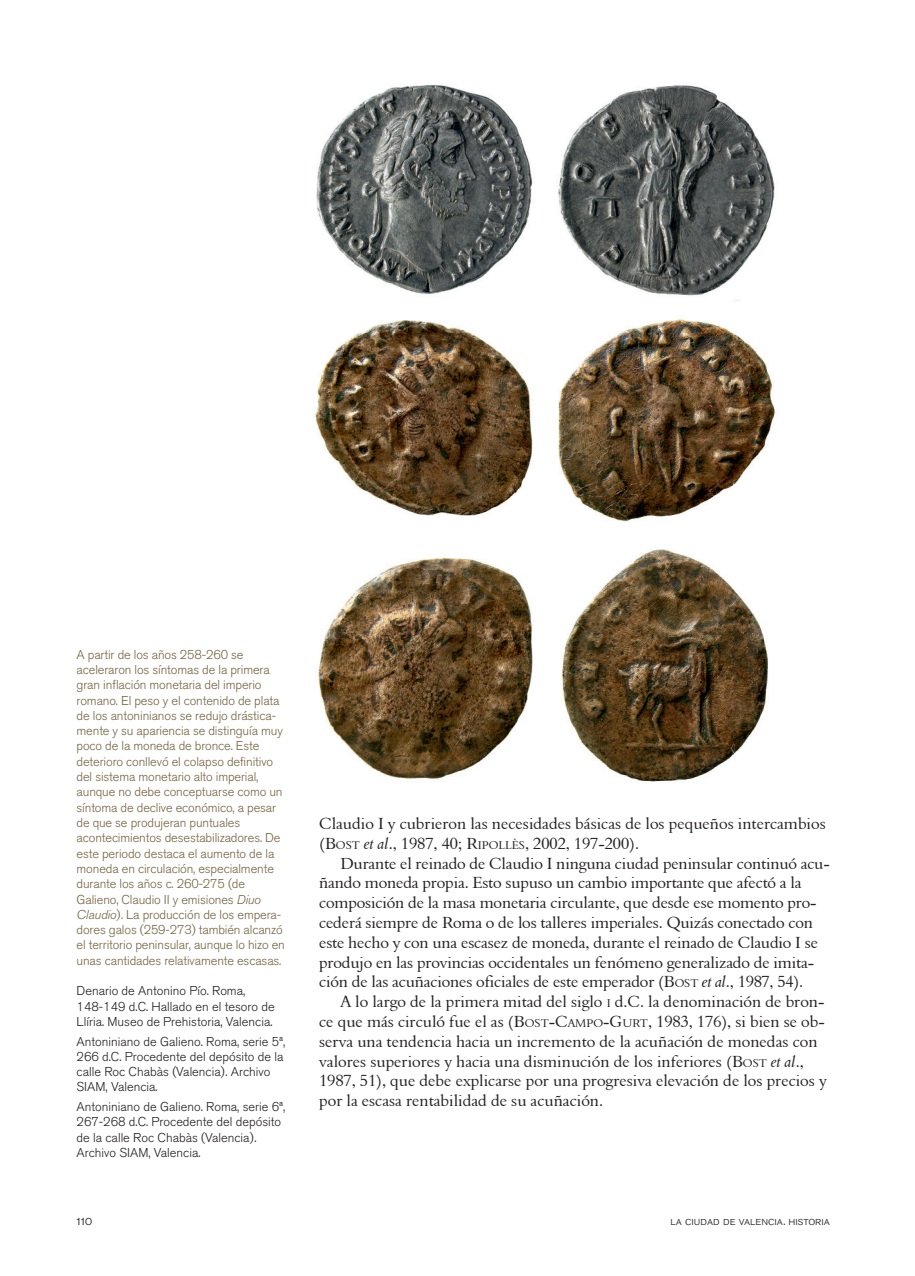
<style>
.page{position:relative;width:915px;height:1276px;background:#fff}
.page>*{position:absolute;margin:0;border:0;box-sizing:border-box;transform-origin:0 0}
.TEXTO{font:16.5px/19.8px "Aldine 401 BT Roman A";letter-spacing:-.01em;color:#231f20}
.t1{font:13.5px "Akzidenz Grotesk BQ Light SC";color:#231f20}
.DESTACADOS{font:300 12.75px/15.3px "Akzidenz Grotesk BQ";letter-spacing:-.01em;color:#766340}
.DESTACADOS-2{font:300 12.75px/15.3px "Akzidenz Grotesk BQ";color:#231f20}
.t2{font:12px "Akzidenz Grotesk BQ Light SC";color:#231f20}
.s1{font-style:italic}
.s2{font-style:inherit}
.s3{font-size:11.55px}
.s4{font-family:"Aldine 401 BT Italic A"}
</style>
<div class="page">
<img style="left:316px;top:84px;width:217px;height:211px">
<img style="left:558px;top:85px;width:217px;height:216px">
<img style="left:314px;top:320px;width:219px;height:196px">
<img style="left:558px;top:319px;width:217px;height:203px">
<img style="left:318px;top:557px;width:215px;height:222px">
<img style="left:561px;top:549px;width:207px;height:233px">
<p class="DESTACADOS" style="left:77px;top:647px;width:210px">A partir de los años 258-260 se aceleraron los síntomas de la primera gran inflación monetaria del imperio romano. El peso y el contenido de plata de los antoninianos se redujo drástica&shy;mente y su apariencia se distinguía muy poco de la moneda de bronce. Este deterioro conllevó el colapso definitivo del sistema monetario alto imperial, aunque no debe conceptuarse como un síntoma de declive económico, a pesar de que se produjeran puntuales acontecimientos desestabilizadores. De este periodo destaca el aumento de la moneda en circulación, especialmente durante los años c. 260-275 (de Galieno, Claudio II y emisiones <span class="s1">Diuo Claudio</span>). La producción de los empera&shy;dores galos (259-273) también alcanzó el territorio peninsular, aunque lo hizo en unas cantidades relativamente escasas.</p>
<p class="DESTACADOS-2" style="left:77px;top:983px;width:200px">Denario de Antonino Pío. Roma,<br>148-149 d.C. Hallado en el tesoro de<br>Llíria. Museo de Prehistoria, Valencia.</p>
<p class="DESTACADOS-2" style="left:77px;top:1033px;width:210px">Antoniniano de Galieno. Roma, serie 5ª, 266 d.C. Procedente del depósito de la calle Roc Chabàs (Valencia). Archivo SIAM, Valencia.</p>
<p class="DESTACADOS-2" style="left:77px;top:1099px;width:210px">Antoniniano de Galieno. Roma, serie 6ª, 267-268 d.C. Procedente del depósito de la calle Roc Chabàs (Valencia).<br>Archivo SIAM, Valencia.</p>
<p class="TEXTO" style="left:319px;top:813px;width:508px">Claudio I y cubrieron las necesidades básicas de los pequeños intercambios (<span class="s2">B</span><span class="s3">OST</span> <span class="s4">et al</span>., 1987, 40; <span class="s2">R</span><span class="s3">IPOLLÈS</span>, 2002, 197-200).</p>
<p class="TEXTO" style="left:319px;top:853px;width:512px;text-indent:21px">Durante el reinado de Claudio I ninguna ciudad peninsular continuó acu&shy;ñando moneda propia. Esto supuso un cambio importante que afectó a la composición de la masa monetaria circulante, que desde ese momento pro&shy;cederá siempre de Roma o de los talleres imperiales. Quizás conectado con este hecho y con una escasez de moneda, durante el reinado de Claudio I se produjo en las provincias occidentales un fenómeno generalizado de imita&shy;ción de las acuñaciones oficiales de este emperador (<span class="s2">B</span><span class="s3">OST</span> <span class="s4">et al</span>., 1987, 54).</p>
<p class="TEXTO" style="left:319px;top:991px;width:509px;text-indent:21px">A lo largo de la primera mitad del siglo <span class="s3">I</span> d.C. la denominación de bron&shy;ce que más circuló fue el as (<span class="s2">B</span><span class="s3">OST</span><span class="s2">-C</span><span class="s3">AMPO</span><span class="s2">-G</span><span class="s3">URT</span>, 1983, 176), si bien se ob&shy;serva una tendencia hacia un incremento de la acuñación de monedas con valores superiores y hacia una disminución de los inferiores (<span class="s2">B</span><span class="s3">OST</span> <span class="s4">et al</span>., 1987, 51), que debe explicarse por una progresiva elevación de los precios y por la escasa rentabilidad de su acuñación.</p>
<p class="t1" style="left:77px;top:1212px;width:17px">110</p>
<p class="t2" style="left:670px;top:1213px;width:161px">la ciudad de valencia. historia</p>
</div>
